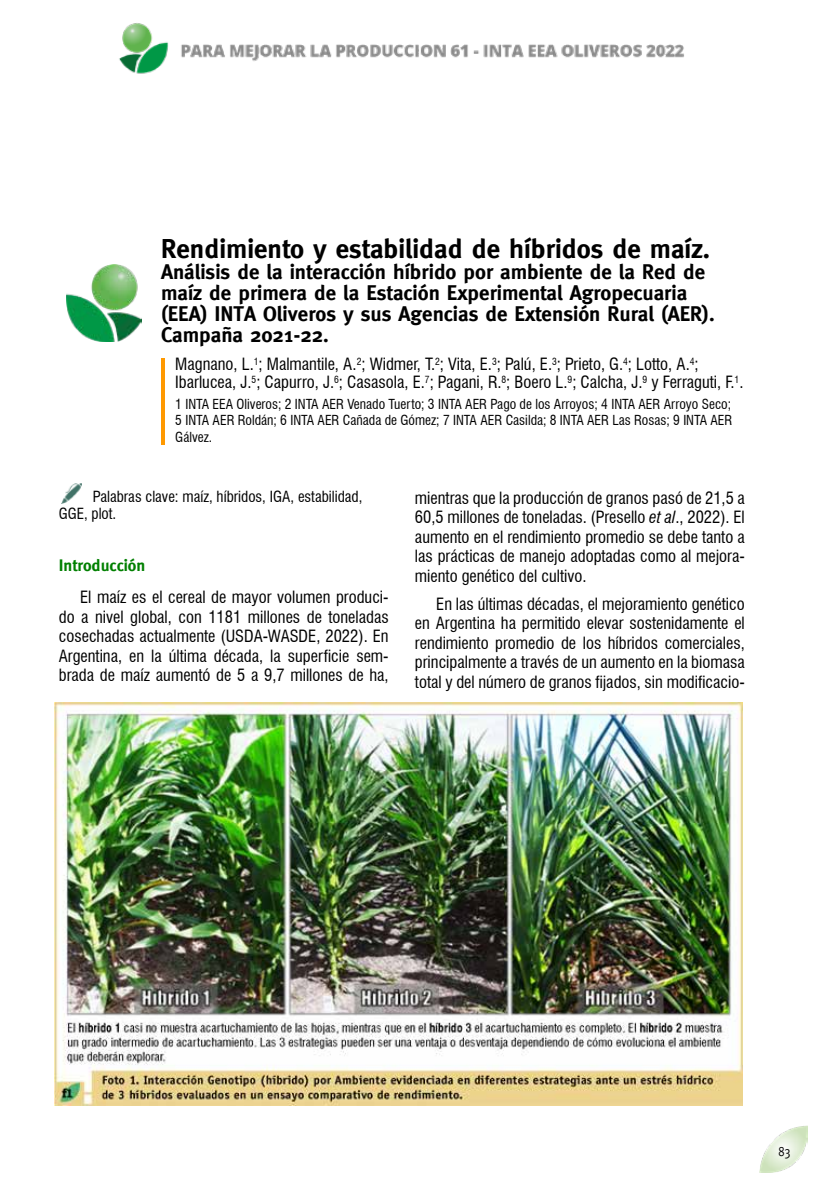
<style>
.page{position:relative;width:830px;height:1191px;background:#fff}
.page>*{position:absolute;margin:0;border:0;box-sizing:border-box;transform-origin:0 0}
.t1{font:700 27px "Meta";color:#000}
.t2{font:700 21px/21px "Meta";color:#000}
.t3{font:condensed 16.5px/19.5px "Swiss 721 BT";color:#000;text-align:justify}
.t4{font:700 16.5px "Meta";color:#008000}
.t5{font:condensed 15px/16.5px "Swiss 721 BT";color:#000}
.t6{font:condensed 13.5px/16.5px "Swiss 721 BT";color:#000;text-align:justify}
.t7{font:13.5px "Meta";color:#000;scale:.85 1}
.s1{font-style:italic}
</style>
<div class="page">
<img style="left:759px;top:1125px;width:48px;height:47px">
<img style="left:119px;top:23px;width:565px;height:51px">
<hr style="left:161px;top:358px;width:4px;height:86px;background:#f90">
<img style="left:66px;top:264px;width:75px;height:77px">
<img style="left:61px;top:483px;width:20px;height:21px">
<img style="left:54px;top:702px;width:687px;height:404px">
<h1 class="t1" style="left:161px;top:233px;width:550px">Rendimiento y estabilidad de híbridos de maíz.</h1>
<p class="t2" style="left:161px;top:261px;width:555px">Análisis de la interacción híbrido por ambiente de la Red de maíz de primera de la Estación Experimental Agropecuaria (EEA) INTA Oliveros y sus Agencias de Extensión Rural (AER).<br>Campaña 2021-22.</p>
<p class="t3" style="left:175px;top:355px;width:569px;line-height:18px">Magnano, L.<sup>1</sup>; Malmantile, A.<sup>2</sup>; Widmer, T.<sup>2</sup>; Vita, E.<sup>3</sup>; Palú, E.<sup>3</sup>; Prieto, G.<sup>4</sup>; Lotto, A.<sup>4</sup>;<br>Ibarlucea, J.<sup>5</sup>; Capurro, J.<sup>6</sup>; Casasola, E.<sup>7</sup>; Pagani, R.<sup>8</sup>; Boero L.<sup>9</sup>; Calcha, J.<sup>9</sup> y Ferraguti, F.<sup>1</sup>.</p>
<p class="t6" style="left:175px;top:396px;width:558px">1 INTA EEA Oliveros; 2 INTA AER Venado Tuerto; 3 INTA AER Pago de los Arroyos; 4 INTA AER Arroyo Seco; 5 INTA AER Roldán; 6 INTA AER Cañada de Gómez; 7 INTA AER Casilda; 8 INTA AER Las Rosas; 9 INTA AER Gálvez.</p>
<p class="t5" style="left:59px;top:489px;width:305px;text-indent:34px">Palabras clave: maíz, híbridos, IGA, estabilidad,<br>GGE, plot.</p>
<p class="t4" style="left:59px;top:555px;width:88px">Introducción</p>
<p class="t3" style="left:59px;top:587px;width:331px;text-indent:21px">El maíz es el cereal de mayor volumen produci&shy;do a nivel global, con 1181 millones de toneladas cosechadas actualmente (USDA-WASDE, 2022). En Argentina, en la última década, la superficie sem&shy;brada de maíz aumentó de 5 a 9,7 millones de ha,</p>
<p class="t3" style="left:415px;top:488px;width:331px">mientras que la producción de granos pasó de 21,5 a 60,5 millones de toneladas. (Presello <span class="s1">et al</span>., 2022). El aumento en el rendimiento promedio se debe tanto a las prácticas de manejo adoptadas como al mejora&shy;miento genético del cultivo.</p>
<p class="t3" style="left:415px;top:594px;width:331px;text-indent:21px">En las últimas décadas, el mejoramiento genético en Argentina ha permitido elevar sostenidamente el rendimiento promedio de los híbridos comerciales, principalmente a través de un aumento en la biomasa total y del número de granos fijados, sin modificacio-</p>
<p class="t7" style="left:778px;top:1143px;width:16px">83</p>
</div>
